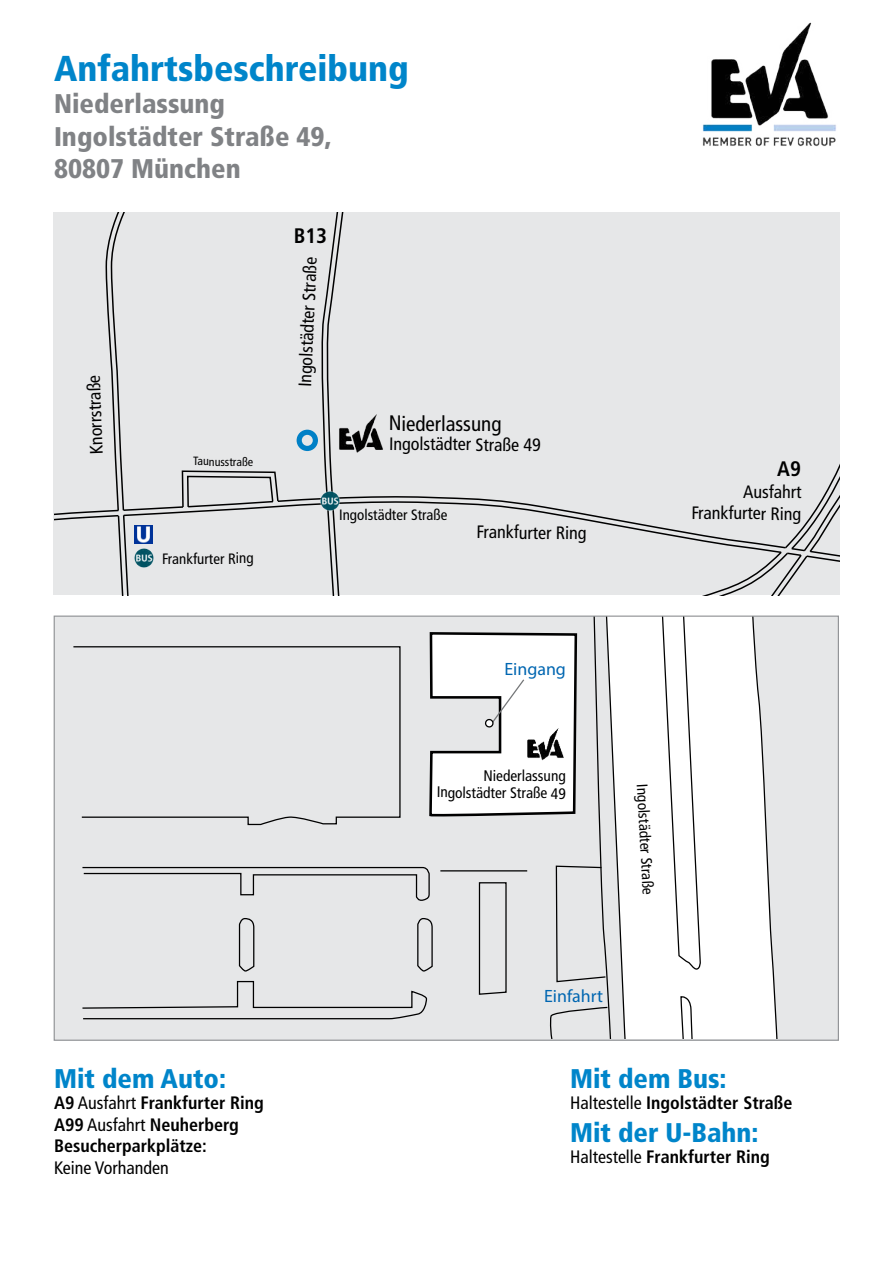
<style>
.page{position:relative;width:893px;height:1263px;background:#fff}
.page>*{position:absolute;margin:0;border:0;box-sizing:border-box;transform-origin:0 0}
.t1{font:900 condensed 36px "Frutiger LT Std";color:#0085ca}
.t2{font:900 condensed 27px/32.4px "Frutiger LT Std";color:#808285}
.t3{font:900 condensed 27px "Frutiger LT Std";color:#0085ca}
.t4{font:condensed 21px "Frutiger LT Std";letter-spacing:-.005em;color:#000}
.t5{font:700 condensed 21px "Frutiger LT Std";color:#000}
.t6{font:700 condensed 18px/21.6px "Frutiger LT Std";color:#000}
.t7{font:condensed 18px/21.8px "Frutiger LT Std";color:#000;text-align:right}
.t8{font:17.85px "Myriad Pro";letter-spacing:-.005em;color:#0066b1}
.t9{font:condensed 15.3px "Frutiger LT Std";letter-spacing:-.005em;color:#000}
.t10{font:condensed 15px "Frutiger LT Std";letter-spacing:-.005em;color:#000}
.t11{font:condensed 12px "Frutiger LT Std";color:#000}
.s1{font-weight:400}
</style>
<div class="page">
<img style="left:702px;top:22px;width:134px;height:125px">
<div style="left:56px;top:617px;width:781px;height:422px;background:#e6e7e8"></div>
<svg style="left:617px;top:617px;width:166px;height:422px"></svg>
<svg style="left:658px;top:617px;width:53px;height:422px"></svg>
<div style="left:72px;top:645px;width:9px;height:181px;background:#e6e7e8"></div>
<svg style="left:81px;top:617px;width:536px;height:422px;background:#e1e2e3"></svg>
<div style="left:55px;top:213px;width:785px;height:382px;background:#e6e7e8"></div>
<img style="left:336px;top:411px;width:50px;height:51px">
<img style="left:135px;top:525px;width:18px;height:18px">
<img style="left:134px;top:548px;width:20px;height:20px">
<img style="left:320px;top:491px;width:20px;height:20px">
<h1 class="t1" style="left:54px;top:47px;width:356px">Anfahrtsbeschreibung</h1>
<h2 class="t2" style="left:54px;top:88px;width:279px">Niederlassung<br>Ingolstädter Straße 49,<br>80807 München</h2>
<p class="t7" style="left:86px;top:455px;width:81px;rotate:-92deg">Knorrstraße</p>
<p class="t11" style="left:193px;top:454px;width:61px;rotate:1deg">Taunusstraße</p>
<p class="t10" style="left:162px;top:550px;width:93px">Frankfurter Ring</p>
<p class="t5" style="left:294px;top:223px;width:35px">B13</p>
<p class="t7" style="left:294px;top:386px;width:131px;rotate:-87deg">Ingolstädter Straße</p>
<p class="t4" style="left:389px;top:411px;width:114px">Niederlassung</p>
<p class="t7" style="left:389px;top:432px;width:153px;rotate:1deg">Ingolstädter Straße 49</p>
<p class="t10" style="left:339px;top:506px;width:110px">Ingolstädter Straße</p>
<p class="t7" style="left:477px;top:521px;width:111px;rotate:1deg">Frankfurter Ring</p>
<p class="t5" style="left:777px;top:456px;width:25px">A9</p>
<p class="t7" style="left:692px;top:480px;width:111px;rotate:1deg">Ausfahrt<br>Frankfurter Ring</p>
<h2 class="t3" style="left:54px;top:1062px;width:174px">Mit dem Auto:</h2>
<p class="t6" style="left:54px;top:1092px;width:211px">A9 <span class="s1">Ausfahrt</span> Frankfurter Ring<br>A99 <span class="s1">Ausfahrt</span> Neuherberg<br>Besucherparkplätze:</p>
<p class="t7" style="left:54px;top:1157px;width:116px">Keine Vorhanden</p>
<p class="t8" style="left:504px;top:658px;width:63px">Eingang</p>
<p class="t9" style="left:483px;top:767px;width:84px">Niederlassung</p>
<p class="t9" style="left:437px;top:783px;width:130px;rotate:1deg">Ingolstädter Straße 49</p>
<p class="t9" style="left:651px;top:783px;width:112px;rotate:87deg">Ingolstädter Straße</p>
<p class="t8" style="left:544px;top:985px;width:60px">Einfahrt</p>
<h2 class="t3" style="left:570px;top:1062px;width:158px">Mit dem Bus:</h2>
<p class="t6" style="left:570px;top:1092px;width:224px"><span class="s1">Haltestelle</span> Ingolstädter Straße</p>
<h2 class="t3" style="left:570px;top:1116px;width:190px">Mit der U-Bahn:</h2>
<p class="t6" style="left:570px;top:1146px;width:201px"><span class="s1">Haltestelle</span> Frankfurter Ring</p>
</div>
